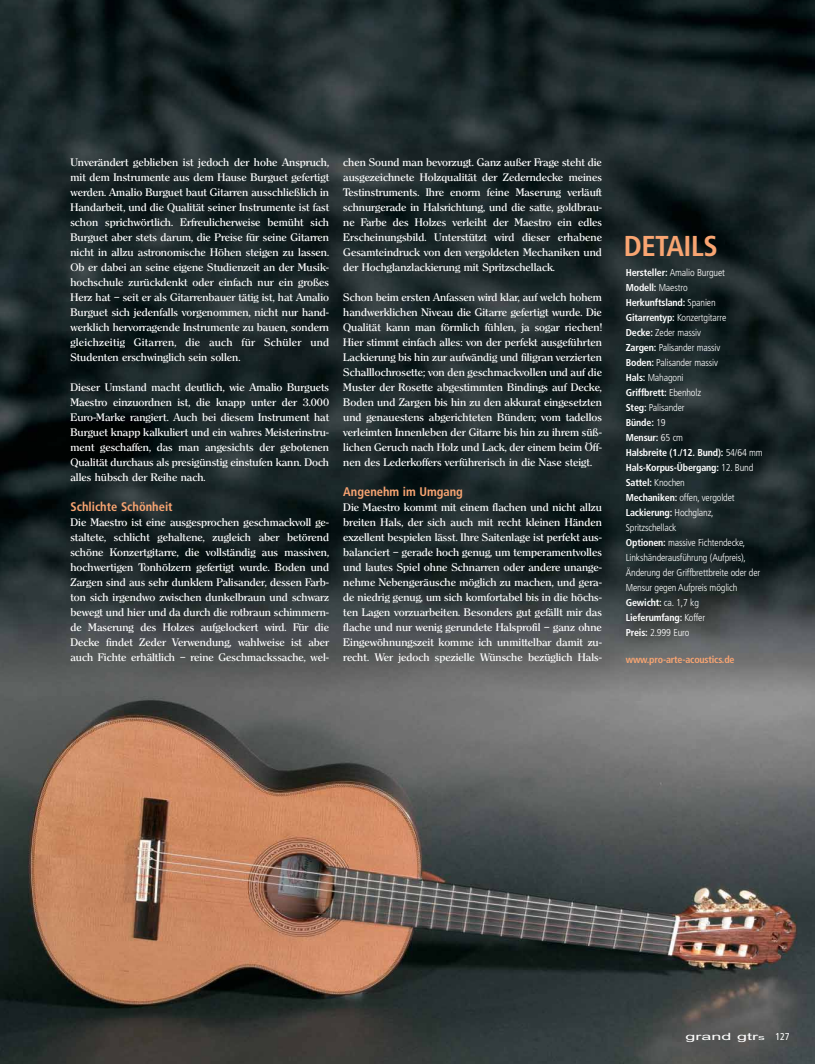
<style>
.page{position:relative;width:815px;height:1064px;background:#fff}
.page>*{position:absolute;margin:0;border:0;box-sizing:border-box;transform-origin:0 0}
.t1{font:700 condensed 28.75px "Frutiger";letter-spacing:-.015em;color:#f9a572}
.t2{font:700 condensed 12.5px "Frutiger";color:#f9a572}
.t3{font:500 10.62px/15px "Clerface";color:#fff;text-align:justify}
.t4{font:300 condensed 10px/15px "Frutiger";letter-spacing:-.015em;color:#fff}
.t5{font:700 condensed 10px "Frutiger";letter-spacing:-.015em;color:#f9a572}
.t6{font:10px "Arial";color:#fff;scale:1.8 1}
.s1{font-weight:700}
.s2{font-size:7.5px}
.s3{font-family:"Frutiger";font-stretch:condensed}
</style>
<div class="page">
<img style="left:0;top:0;width:815px;height:1064px">
<p class="t3" style="left:70px;top:155px;width:260px">Unverändert geblieben ist jedoch der hohe Anspruch, mit dem Instrumente aus dem Hause Burguet gefertigt werden. Amalio Burguet baut Gitarren ausschließlich in Handarbeit, und die Qualität seiner Instrumente ist fast schon sprichwörtlich. Erfreulicherweise bemüht sich Burguet aber stets darum, die Preise für seine Gitarren nicht in allzu astronomische Höhen steigen zu lassen.<br>Ob er dabei an seine eigene Studienzeit an der Musik&shy;hochschule zurückdenkt oder einfach nur ein großes Herz hat – seit er als Gitarrenbauer tätig ist, hat Amalio Burguet sich jedenfalls vorgenommen, nicht nur hand&shy;werklich hervorragende Instrumente zu bauen, sondern gleichzeitig Gitarren, die auch für Schüler und Studenten erschwinglich sein sollen.</p>
<p class="t3" style="left:70px;top:380px;width:260px">Dieser Umstand macht deutlich, wie Amalio Burguets Maestro einzuordnen ist, die knapp unter der 3.000<br>Euro-Marke rangiert. Auch bei diesem Instrument hat Burguet knapp kalkuliert und ein wahres Meisterinstru&shy;ment geschaffen, das man angesichts der gebotenen Qualität durchaus als presigünstig einstufen kann. Doch alles hübsch der Reihe nach.</p>
<p class="t2" style="left:70px;top:501px;width:104px">Schlichte Schönheit</p>
<p class="t3" style="left:70px;top:515px;width:260px">Die Maestro ist eine ausgesprochen geschmackvoll ge&shy;staltete, schlicht gehaltene, zugleich aber betörend schöne Konzertgitarre, die vollständig aus massiven, hochwertigen Tonhölzern gefertigt wurde. Boden und Zargen sind aus sehr dunklem Palisander, dessen Farb&shy;ton sich irgendwo zwischen dunkelbraun und schwarz bewegt und hier und da durch die rotbraun schimmern&shy;de Maserung des Holzes aufgelockert wird. Für die Decke findet Zeder Verwendung, wahlweise ist aber auch Fichte erhältlich – reine Geschmackssache, wel-</p>
<p class="t3" style="left:343px;top:155px;width:260px">chen Sound man bevorzugt. Ganz außer Frage steht die ausgezeichnete Holzqualität der Zederndecke meines Testinstruments. Ihre enorm feine Maserung verläuft schnurgerade in Halsrichtung, und die satte, goldbrau&shy;ne Farbe des Holzes verleiht der Maestro ein edles Erscheinungsbild. Unterstützt wird dieser erhabene Gesamteindruck von den vergoldeten Mechaniken und der Hochglanzlackierung mit Spritzschellack.</p>
<p class="t3" style="left:343px;top:290px;width:260px">Schon beim ersten Anfassen wird klar, auf welch hohem handwerklichen Niveau die Gitarre gefertigt wurde. Die Qualität kann man förmlich fühlen, ja sogar riechen!<br>Hier stimmt einfach alles: von der perfekt ausgeführten Lackierung bis hin zur aufwändig und filigran verzierten Schalllochrosette; von den geschmackvollen und auf die Muster der Rosette abgestimmten Bindings auf Decke, Boden und Zargen bis hin zu den akkurat eingesetzten und genauestens abgerichteten Bünden; vom tadellos verleimten Innenleben der Gitarre bis hin zu ihrem süß&shy;lichen Geruch nach Holz und Lack, der einem beim Öff&shy;nen des Lederkoffers verführerisch in die Nase steigt.</p>
<p class="t2" style="left:343px;top:486px;width:121px">Angenehm im Umgang</p>
<p class="t3" style="left:343px;top:500px;width:260px">Die Maestro kommt mit einem flachen und nicht allzu breiten Hals, der sich auch mit recht kleinen Händen exzellent bespielen lässt. Ihre Saitenlage ist perfekt aus&shy;balanciert – gerade hoch genug, um temperamentvolles und lautes Spiel ohne Schnarren oder andere unange&shy;nehme Nebengeräusche möglich zu machen, und gera&shy;de niedrig genug, um sich komfortabel bis in die höchs&shy;ten Lagen vorzuarbeiten. Besonders gut gefällt mir das flache und nur wenig gerundete Halsprofil – ganz ohne Eingewöhnungszeit komme ich unmittelbar damit zu&shy;recht. Wer jedoch spezielle Wünsche bezüglich Hals-</p>
<h1 class="t1" style="left:624px;top:235px;width:96px">DETAILS</h1>
<p class="t4" style="left:626px;top:265px;width:138px"><span class="s1">Hersteller:</span> Amalio Burguet<br><span class="s1">Modell:</span> Maestro<br><span class="s1">Herkunftsland:</span> Spanien<br><span class="s1">Gitarrentyp:</span> Konzertgitarre<br><span class="s1">Decke:</span> Zeder massiv<br><span class="s1">Zargen:</span> Palisander massiv<br><span class="s1">Boden:</span> Palisander massiv<br><span class="s1">Hals:</span> Mahagoni<br><span class="s1">Griffbrett:</span> Ebenholz<br><span class="s1">Steg:</span> Palisander<br><span class="s1">Bünde:</span> 19<br><span class="s1">Mensur:</span> 65 cm<br><span class="s1">Halsbreite (1./12. Bund):</span> 54/64 mm<br><span class="s1">Hals-Korpus-Übergang:</span> 12. Bund<br><span class="s1">Sattel:</span> Knochen<br><span class="s1">Mechaniken:</span> offen, vergoldet<br><span class="s1">Lackierung:</span> Hochglanz,<br>Spritzschellack<br><span class="s1">Optionen:</span> massive Fichtendecke,<br>Linkshänderausführung (Aufpreis),<br>Änderung der Griffbrettbreite oder der<br>Mensur gegen Aufpreis möglich<br><span class="s1">Gewicht:</span> ca. 1,7 kg<br><span class="s1">Lieferumfang:</span> Koffer<br><span class="s1">Preis:</span> 2.999 Euro</p>
<p class="t5" style="left:626px;top:656px;width:110px">www.pro-arte-acoustics.de</p>
<p class="t6" style="left:685px;top:1033px;width:59px">grand gtr<span class="s2">s</span> <span class="s3">127</span></p>
</div>
